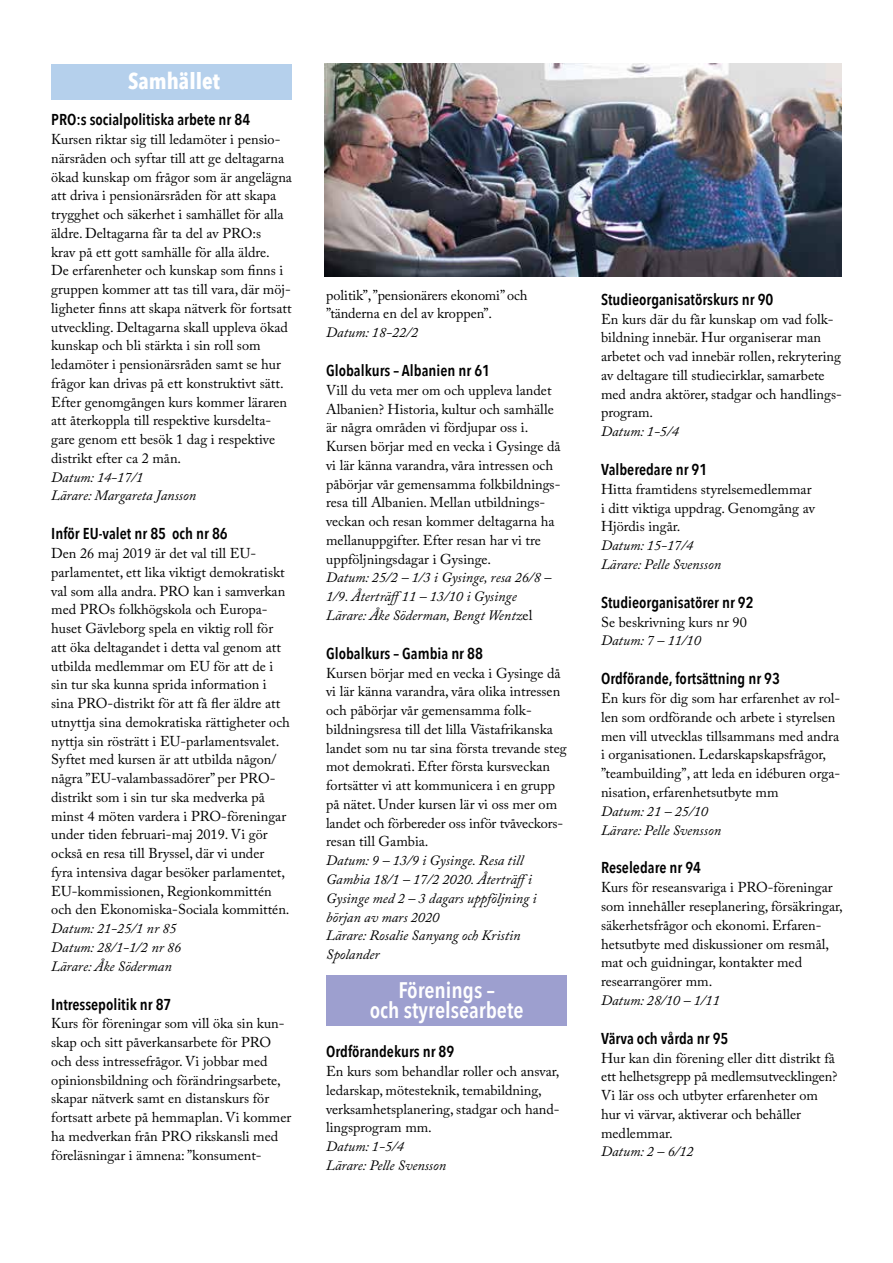
<style>
.page{position:relative;width:893px;height:1263px;background:#fff}
.page>*{position:absolute;margin:0;border:0;box-sizing:border-box;transform-origin:0 0}
.t1{font:600 22.5px/20.2px "Avenir Next Condensed";color:#fff;text-align:center}
.t2{font:700 22.5px "Avenir Next Condensed";color:#fff}
.t3{font:600 15.75px "Avenir Next Condensed";color:#000}
.t4{font:14.25px/18.8px "Adobe Caslon Pro";color:#000}
.t5{font:italic 14.25px/18.8px "Adobe Caslon Pro";color:#000}
.s1{font-style:normal}
</style>
<div class="page">
<div style="left:51px;top:64px;width:241px;height:35px;background:#b5d0ec"></div>
<div style="left:326px;top:975px;width:241px;height:51px;background:#9d9fcf"></div>
<img style="left:324px;top:64px;width:518px;height:212px">
<h1 class="t2" style="left:128px;top:68px;width:93px">Samhället</h1>
<p class="t3" style="left:51px;top:106px;width:200px">PRO:s socialpolitiska arbete nr 84</p>
<p class="t4" style="left:51px;top:130px;width:242px">Kursen riktar sig till ledamöter i pensio&shy;närsråden och syftar till att ge deltagarna ökad kunskap om frågor som är angelägna att driva i pensionärsråden för att skapa trygghet och säkerhet i samhället för alla äldre. Deltagarna får ta del av PRO:s<br>krav på ett gott samhälle för alla äldre.<br>De erfarenheter och kunskap som finns i gruppen kommer att tas till vara, där möj&shy;ligheter finns att skapa nätverk för fortsatt utveckling. Deltagarna skall uppleva ökad kunskap och bli stärkta i sin roll som ledamöter i pensionärsråden samt se hur frågor kan drivas på ett konstruktivt sätt.<br>Efter genomgången kurs kommer läraren att återkoppla till respektive kursdelta&shy;gare genom ett besök 1 dag i respektive distrikt efter ca 2 mån.</p>
<p class="t5" style="left:51px;top:467px;width:146px">Datum: 14-17/1<br>Lärare: Margareta Jansson</p>
<p class="t3" style="left:51px;top:520px;width:178px">Inför EU-valet nr 85 och nr 86</p>
<p class="t4" style="left:51px;top:544px;width:240px">Den 26 maj 2019 är det val till EU&shy;parlamentet, ett lika viktigt demokratiskt val som alla andra. PRO kan i samverkan med PROs folkhögskola och Europa&shy;huset Gävleborg spela en viktig roll för att öka deltagandet i detta val genom att utbilda medlemmar om EU för att de i sin tur ska kunna sprida information i sina PRO-distrikt för att få fler äldre att utnyttja sina demokratiska rättigheter och nyttja sin rösträtt i EU-parlamentsvalet.<br>Syftet med kursen är att utbilda någon/ några ”EU-valambassadörer” per PRO&shy;distrikt som i sin tur ska medverka på minst 4 möten vardera i PRO-föreningar under tiden februari-maj 2019. Vi gör också en resa till Bryssel, där vi under<br>fyra intensiva dagar besöker parlamentet, EU-kommissionen, Regionkommittén och den Ekonomiska-Sociala kommittén.</p>
<p class="t5" style="left:51px;top:919px;width:132px">Datum: 21-25/1 nr 85<br>Datum: 28/1-1/2 nr 86<br>Lärare: Åke Söderman</p>
<p class="t3" style="left:51px;top:990px;width:122px">Intressepolitik nr 87</p>
<p class="t4" style="left:51px;top:1014px;width:242px">Kurs för föreningar som vill öka sin kun&shy;skap och sitt påverkansarbete för PRO och dess intressefrågor. Vi jobbar med opinionsbildning och förändringsarbete, skapar nätverk samt en distanskurs för fortsatt arbete på hemmaplan. Vi kommer ha medverkan från PRO rikskansli med föreläsningar i ämnena: ”konsument-</p>
<p class="t4" style="left:326px;top:285px;width:203px">politik”, ”pensionärers ekonomi” och ”tänderna en del av kroppen”.</p>
<p class="t5" style="left:326px;top:323px;width:94px">Datum: 18-22/2</p>
<p class="t3" style="left:326px;top:357px;width:165px">Globalkurs – Albanien nr 61</p>
<p class="t4" style="left:326px;top:381px;width:236px">Vill du veta mer om och uppleva landet Albanien? Historia, kultur och samhälle är några områden vi fördjupar oss i.<br>Kursen börjar med en vecka i Gysinge då vi lär känna varandra, våra intressen och påbörjar vår gemensamma folkbildnings&shy;resa till Albanien. Mellan utbildnings&shy;veckan och resan kommer deltagarna ha mellanuppgifter. Efter resan har vi tre uppföljningsdagar i Gysinge.</p>
<p class="t5" style="left:326px;top:568px;width:227px">Datum: 25/2 – 1/3 i Gysinge, resa 26/8 –<br>1/9. Återträff11 – 13/10 i Gysinge<br>Lärare: Åke Söderman, Bengt Wentz<span class="s1">el</span></p>
<p class="t3" style="left:326px;top:640px;width:158px">Globalkurs – Gambia nr 88</p>
<p class="t4" style="left:326px;top:663px;width:242px">Kursen börjar med en vecka i Gysinge då vi lär känna varandra, våra olika intressen och påbörjar vår gemensamma folk&shy;bildningsresa till det lilla Västafrikanska landet som nu tar sina första trevande steg mot demokrati. Efter första kursveckan fortsätter vi att kommunicera i en grupp på nätet. Under kursen lär vi oss mer om landet och förbereder oss inför tvåveckors&shy;resan till Gambia.</p>
<p class="t5" style="left:326px;top:851px;width:212px">Datum: 9 – 13/9 i Gysinge. Resa till<br>Gambia 18/1 – 17/2 2020. Återträffi<br>Gysinge med 2 – 3 dagars uppföljning i början av mars 2020<br>Lärare: Rosalie Sanyang och Kristin<br>Spolander</p>
<h1 class="t1" style="left:370px;top:979px;width:155px">Förenings –<br>och styrelsearbete</h1>
<p class="t3" style="left:326px;top:1038px;width:130px">Ordförandekurs nr 89</p>
<p class="t4" style="left:326px;top:1062px;width:235px">En kurs som behandlar roller och ansvar, ledarskap, mötesteknik, temabildning, verksamhetsplanering, stadgar och hand&shy;lingsprogram mm.</p>
<p class="t5" style="left:326px;top:1137px;width:122px">Datum: 1-5/4<br>Lärare: Pelle Svensson</p>
<p class="t3" style="left:601px;top:286px;width:174px">Studieorganisatörskurs nr 90</p>
<p class="t4" style="left:601px;top:309px;width:242px">En kurs där du får kunskap om vad folk&shy;bildning innebär. Hur organiserar man arbetet och vad innebär rollen, rekrytering av deltagare till studiecirklar, samarbete med andra aktörer, stadgar och handlings&shy;program.</p>
<p class="t5" style="left:601px;top:422px;width:79px">Datum: 1-5/4</p>
<p class="t3" style="left:601px;top:456px;width:108px">Valberedare nr 91</p>
<p class="t4" style="left:601px;top:480px;width:215px">Hitta framtidens styrelsemedlemmar i ditt viktiga uppdrag. Genomgång av<br>Hjördis ingår.</p>
<p class="t5" style="left:601px;top:536px;width:122px">Datum: 15-17/4<br>Lärare: Pelle Svensson</p>
<p class="t3" style="left:601px;top:589px;width:154px">Studieorganisatörer nr 92</p>
<p class="t4" style="left:601px;top:612px;width:147px">Se beskrivning kurs nr 90</p>
<p class="t5" style="left:601px;top:631px;width:101px">Datum: 7 – 11/10</p>
<p class="t3" style="left:601px;top:665px;width:180px">Ordförande, fortsättning nr 93</p>
<p class="t4" style="left:601px;top:689px;width:241px">En kurs för dig som har erfarenhet av rol&shy;len som ordförande och arbete i styrelsen men vill utvecklas tillsammans med andra i organisationen. Ledarskapskapsfrågor, ”teambuilding”, att leda en idéburen orga&shy;nisation, erfarenhetsutbyte mm</p>
<p class="t5" style="left:601px;top:801px;width:122px">Datum: 21 – 25/10<br>Lärare: Pelle Svensson</p>
<p class="t3" style="left:601px;top:854px;width:102px">Reseledare nr 94</p>
<p class="t4" style="left:601px;top:878px;width:243px">Kurs för reseansvariga i PRO-föreningar som innehåller reseplanering, försäkringar, säkerhetsfrågor och ekonomi. Erfaren&shy;hetsutbyte med diskussioner om resmål, mat och guidningar, kontakter med researrangörer mm.</p>
<p class="t5" style="left:601px;top:990px;width:120px">Datum: 28/10 – 1/11</p>
<p class="t3" style="left:601px;top:1025px;width:129px">Värva och vårda nr 95</p>
<p class="t4" style="left:601px;top:1048px;width:238px">Hur kan din förening eller ditt distrikt få ett helhetsgrepp på medlemsutvecklingen?<br>Vi lär oss och utbyter erfarenheter om hur vi värvar, aktiverar och behåller medlemmar.</p>
<p class="t5" style="left:601px;top:1142px;width:94px">Datum: 2 – 6/12</p>
</div>
